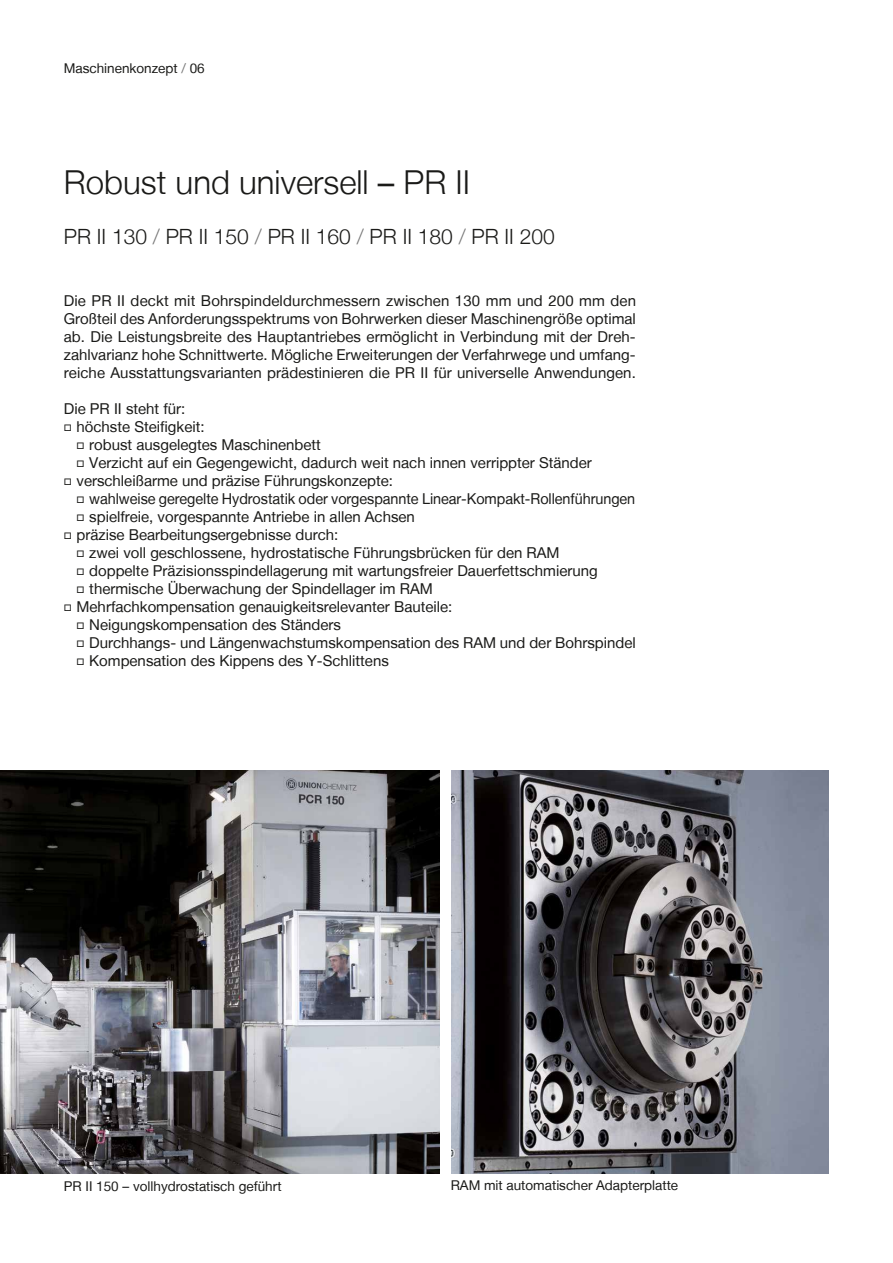
<style>
.page{position:relative;width:893px;height:1263px;background:#fff}
.page>*{position:absolute;margin:0;border:0;box-sizing:border-box;transform-origin:0 0}
.t1{font:300 33px "Helvetica Neue LT";color:#1a1a18}
.t2{font:300 21px "Helvetica Neue LT";color:#1a1a18}
.t3{font:15px/18px "Helvetica Neue LT";color:#1a1a18;text-align:justify}
.t4{font:15px "Helvetica Neue LT";color:#1a1a18;scale:.96 1}
.t5{font:13.5px "Helvetica Neue LT";color:#1a1a18}
.s1{color:#767676}
.s2{font-weight:400}
</style>
<div class="page">
<img style="left:451px;top:770px;width:378px;height:404px">
<img style="left:0;top:770px;width:440px;height:404px">
<p class="t5" style="left:64px;top:61px;width:143px">Maschinenkonzept <span class="s1">/</span> 06</p>
<h1 class="t1" style="left:64px;top:162px;width:408px">Robust und universell <span class="s2">–</span> PR II</h1>
<h2 class="t2" style="left:64px;top:223px;width:493px">PR II 130 <span class="s1">/</span> PR II 150 <span class="s1">/</span> PR II 160 <span class="s1">/</span> PR II 180 <span class="s1">/</span> PR II 200</h2>
<p class="t3" style="left:64px;top:291px;width:574px">Die PR II deckt mit Bohrspindeldurchmessern zwischen 130 mm und 200 mm den Großteil des Anforderungsspektrums von Bohrwerken dieser Maschinengröße optimal ab. Die Leistungsbreite des Hauptantriebes ermöglicht in Verbindung mit der Dreh&shy;zahlvarianz hohe Schnittwerte. Mögliche Erweiterungen der Verfahrwege und umfang&shy;reiche Ausstattungsvarianten prädestinieren die PR II für universelle Anwendungen.</p>
<p class="t3" style="left:64px;top:399px;width:123px">Die PR II steht für:</p>
<p class="t3" style="left:64px;top:417px;width:142px">□ höchste Steifigkeit:</p>
<p class="t3" style="left:77px;top:435px;width:246px">□ robust ausgelegtes Maschinenbett</p>
<p class="t3" style="left:77px;top:453px;width:517px">□ Verzicht auf ein Gegengewicht, dadurch weit nach innen verrippter Ständer</p>
<p class="t3" style="left:64px;top:471px;width:331px">□ verschleißarme und präzise Führungskonzepte:</p>
<p class="t4" style="left:77px;top:490px;width:583px">□ wahlweise geregelte Hydrostatik oder vorgespannte Linear-Kompakt-Rollenführungen</p>
<p class="t3" style="left:77px;top:507px;width:340px">□ spielfreie, vorgespannte Antriebe in allen Achsen</p>
<p class="t3" style="left:64px;top:525px;width:276px">□ präzise Bearbeitungsergebnisse durch:</p>
<p class="t3" style="left:77px;top:543px;width:485px">□ zwei voll geschlossene, hydrostatische Führungsbrücken für den RAM</p>
<p class="t3" style="left:77px;top:561px;width:523px">□ doppelte Präzisionsspindellagerung mit wartungsfreier Dauerfettschmierung</p>
<p class="t3" style="left:77px;top:579px;width:358px">□ thermische Überwachung der Spindellager im RAM</p>
<p class="t3" style="left:64px;top:597px;width:390px">□ Mehrfachkompensation genauigkeitsrelevanter Bauteile:</p>
<p class="t3" style="left:77px;top:615px;width:266px">□ Neigungskompensation des Ständers</p>
<p class="t3" style="left:77px;top:633px;width:561px">□ Durchhangs- und Längenwachstumskompensation des RAM und der Bohrspindel</p>
<p class="t3" style="left:77px;top:651px;width:314px">□ Kompensation des Kippens des Y-Schlittens</p>
<p class="t5" style="left:64px;top:1178px;width:219px">PR II 150 – vollhydrostatisch geführt</p>
<p class="t5" style="left:451px;top:1177px;width:229px">RAM mit automatischer Adapterplatte</p>
</div>
